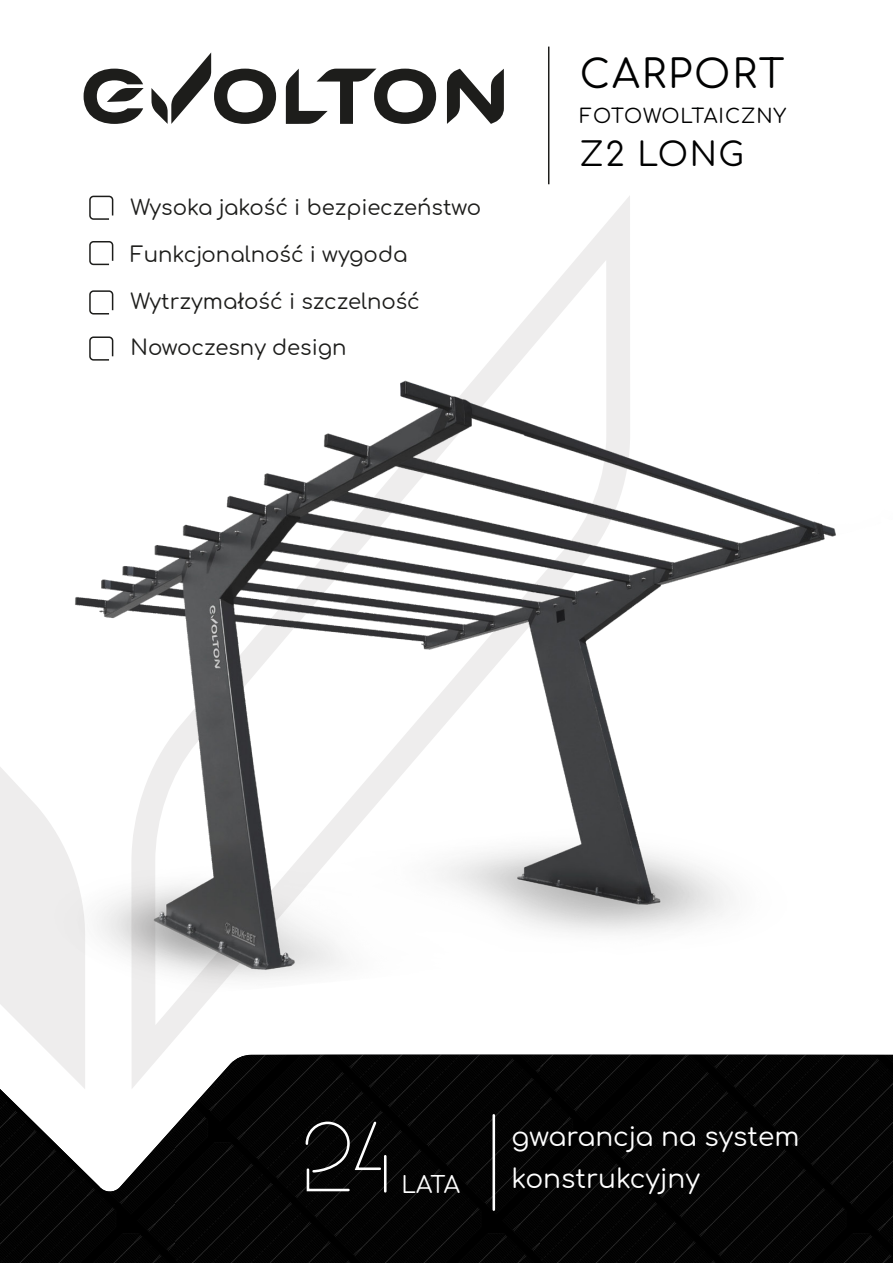
<style>
.page{position:relative;width:893px;height:1263px;background:#fff}
.page>*{position:absolute;margin:0;border:0;box-sizing:border-box;transform-origin:0 0}
.t1{font:39.3px "Comfortaa";letter-spacing:.05em;color:#000101}
.t2{font:33px "Comfortaa";letter-spacing:.05em;color:#000101}
.t3{font:26.4px "Comfortaa";color:#fff}
.t4{font:23.1px "Comfortaa";color:#fff}
.t5{font:21.3px/46.8px "Comfortaa";color:#1d1d1b}
.t6{font:19.65px "Comfortaa";letter-spacing:.05em;color:#000101}
</style>
<div class="page">
<svg style="left:567px;top:196px;width:63px;height:74px;fill:#f4f4f4"></svg>
<hr style="left:548px;top:47px;width:1px;height:137px;background:#1d1d1b">
<svg style="left:151px;top:52px;width:125px;height:72px"></svg>
<svg style="left:286px;top:69px;width:150px;height:55px"></svg>
<svg style="left:84px;top:69px;width:60px;height:55px"></svg>
<svg style="left:447px;top:69px;width:57px;height:55px"></svg>
<svg style="left:89px;top:195px;width:25px;height:25px"></svg>
<svg style="left:89px;top:241px;width:25px;height:25px"></svg>
<img style="left:0;top:270px;width:893px;height:785px">
<svg style="left:51px;top:1055px;width:110px;height:34px"></svg>
<img style="left:0;top:1089px;width:175px;height:174px">
<div style="left:175px;top:1055px;width:718px;height:208px;background:#030303"></div>
<hr style="left:384px;top:1156px;width:2px;height:35px;background:#fff">
<svg style="left:304px;top:1121px;width:78px;height:71px;background:#212121"></svg>
<hr style="left:492px;top:1115px;width:3px;height:95px;background:#fff">
<p class="t5" style="left:131px;top:181px;width:352px">Wysoka jakość i bezpieczeństwo<br>Funkcjonalność i wygoda<br>Wytrzymałość i szczelność<br>Nowoczesny design</p>
<h1 class="t1" style="left:580px;top:38px;width:206px">CARPORT</h1>
<p class="t6" style="left:580px;top:98px;width:208px">FOTOWOLTAICZNY</p>
<h2 class="t2" style="left:580px;top:124px;width:166px">Z2 LONG</h2>
<p class="t3" style="left:512px;top:1113px;width:289px">gwarancja na system</p>
<p class="t4" style="left:401px;top:1163px;width:60px">LATA</p>
<p class="t3" style="left:512px;top:1155px;width:190px">konstrukcyjny</p>
</div>
